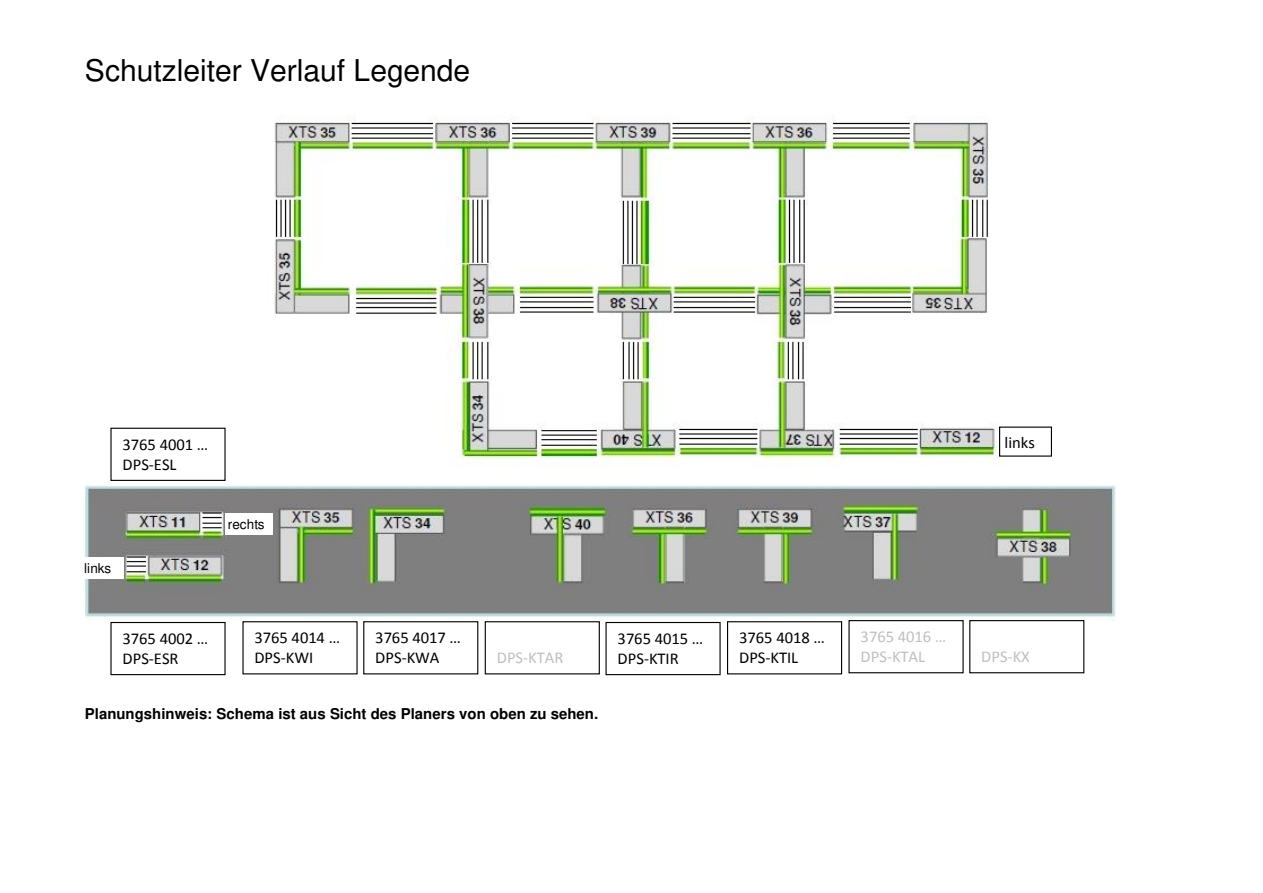
<style>
.page{position:relative;width:1263px;height:893px;background:#fff}
.page>*{position:absolute;margin:0;border:0;box-sizing:border-box;transform-origin:0 0}
.t1{font:30px "Arial";color:#000}
.t2{font:16.5px/20.1px "Calibri";color:#000}
.t3{font:16.5px/20.1px "Calibri";color:#bfbfbf}
.t4{font:700 15px "Arial";color:#000}
.t5{font:13.5px "Arial";letter-spacing:.005em;color:#000}
</style>
<div class="page">
<img style="left:85px;top:115px;width:1031px;height:507px">
<div style="left:242px;top:621px;width:116px;height:53px;border:1px solid #000"></div>
<div style="left:363px;top:621px;width:115px;height:53px;border:1px solid #000"></div>
<div style="left:605px;top:622px;width:116px;height:53px;border:1px solid #000"></div>
<div style="left:727px;top:621px;width:115px;height:53px;border:1px solid #000"></div>
<div style="left:110px;top:622px;width:116px;height:53px;border:1px solid #000"></div>
<div style="left:111px;top:428px;width:114px;height:52px;background:#fff"></div>
<div style="left:110px;top:428px;width:116px;height:53px;border:1px solid #000"></div>
<div style="left:485px;top:621px;width:115px;height:53px;border:1px solid #000"></div>
<div style="left:848px;top:620px;width:116px;height:53px;border:1px solid #000"></div>
<div style="left:969px;top:620px;width:115px;height:53px;border:1px solid #000"></div>
<div style="left:1000px;top:427px;width:51px;height:29px;background:#fff"></div>
<div style="left:999px;top:427px;width:53px;height:30px;border:1px solid #000"></div>
<div style="left:225px;top:513px;width:48px;height:22px;background:#fff"></div>
<div style="left:82px;top:557px;width:42px;height:22px;background:#fff"></div>
<h1 class="t1" style="left:85px;top:59px;width:387px">Schutzleiter Verlauf Legende</h1>
<p class="t2" style="left:122px;top:434px;width:87px">3765 4001 …<br>DPS-ESL</p>
<p class="t5" style="left:84px;top:563px;width:29px">links</p>
<p class="t5" style="left:228px;top:519px;width:38px">rechts</p>
<p class="t2" style="left:122px;top:628px;width:87px">3765 4002 …<br>DPS-ESR</p>
<p class="t2" style="left:254px;top:628px;width:87px">3765 4014 …<br>DPS-KWI</p>
<p class="t2" style="left:375px;top:628px;width:87px">3765 4017 …<br>DPS-KWA</p>
<p class="t2" style="left:618px;top:628px;width:87px">3765 4015 …<br>DPS-KTIR</p>
<p class="t2" style="left:739px;top:628px;width:87px">3765 4018 …<br>DPS-KTIL</p>
<p class="t3" style="left:497px;top:648px;width:68px">DPS-KTAR</p>
<p class="t4" style="left:85px;top:708px;width:515px">Planungshinweis: Schema ist aus Sicht des Planers von oben zu sehen.</p>
<p class="t2" style="left:1005px;top:432px;width:32px">links</p>
<p class="t3" style="left:861px;top:627px;width:87px">3765 4016 …<br>DPS-KTAL</p>
<p class="t3" style="left:981px;top:647px;width:50px">DPS-KX</p>
</div>
